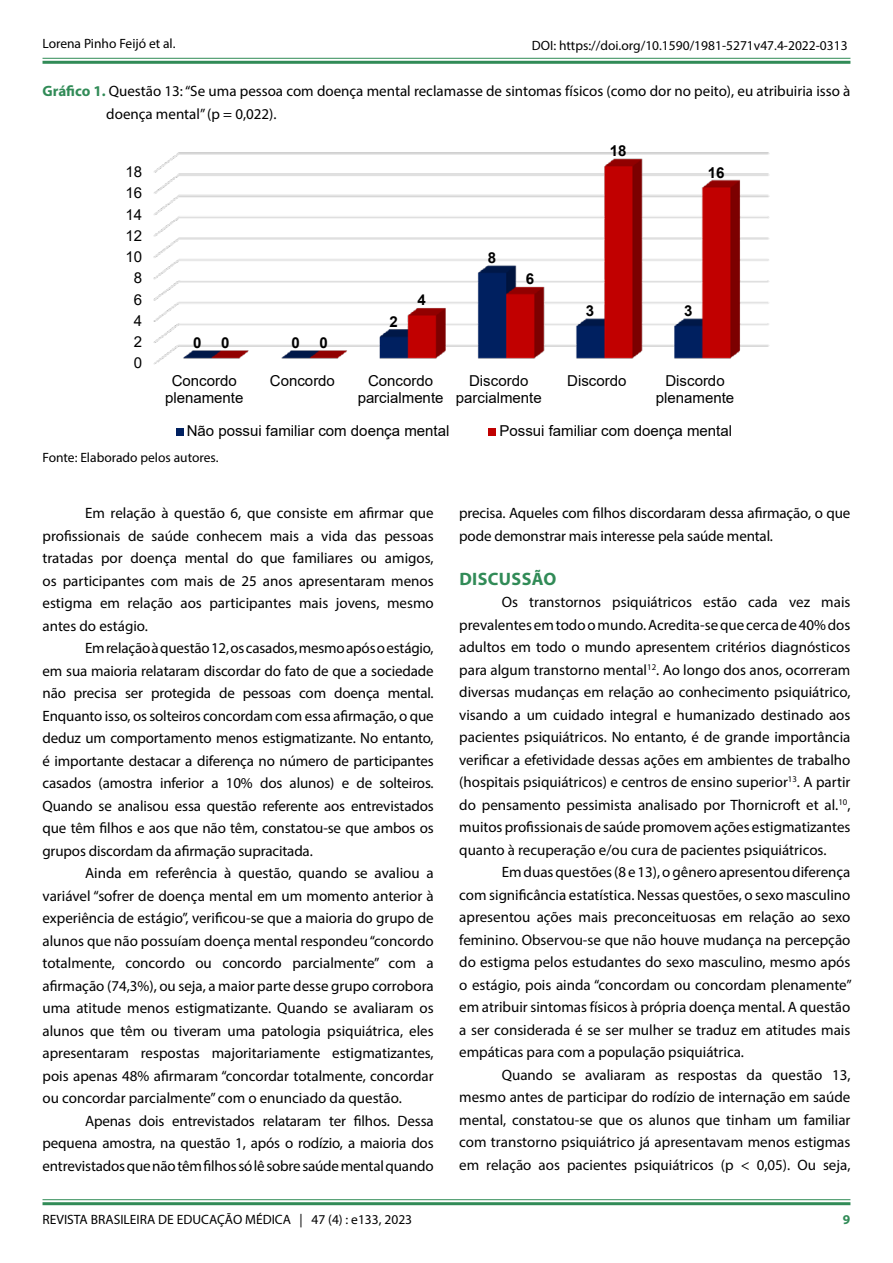
<style>
.page{position:relative;width:893px;height:1263px;background:#fff}
.page>*{position:absolute;margin:0;border:0;box-sizing:border-box;transform-origin:0 0}
.t1{font:700 18px "Myriad Pro";letter-spacing:.02em;color:#318b57}
.t2{font:15px/22.5px "Myriad Pro";color:#000;text-align:justify}
.t3{font:15px/17.2px "Arial";color:#000;text-align:center}
.t4{font:700 15px "Arial";color:#000}
.t5{font:13.5px "Myriad Pro";color:#000}
.t6{font:700 13.5px "Myriad Pro";color:#318b57}
.s1{font-weight:700;color:#318b57}
</style>
<div class="page">
<hr style="left:43px;top:1199px;width:807px;height:1px;background:#318b57">
<hr style="left:43px;top:1202px;width:807px;height:3px;background:#318b57">
<hr style="left:43px;top:58px;width:807px;height:1px;background:#318b57">
<hr style="left:43px;top:61px;width:807px;height:3px;background:#318b57">
<img style="left:153px;top:152px;width:617px;height:213px">
<div style="left:176px;top:428px;width:8px;height:7px;background:#002060"></div>
<div style="left:489px;top:428px;width:7px;height:7px;background:#c00000"></div>
<p class="t5" style="left:43px;top:35px;width:134px">Lorena Pinho Feijó et al.</p>
<p class="t5" style="left:532px;top:37px;width:317px">DOI: https://doi.org/10.1590/1981-5271v47.4-2022-0313</p>
<p class="t2" style="left:106px;top:80px;width:746px;text-indent:-64px"><span class="s1">Gráfico 1.</span> Questão 13: “Se uma pessoa com doença mental reclamasse de sintomas físicos (como dor no peito), eu atribuiria isso à doença mental” (p = 0,022).</p>
<p class="t3" style="left:126px;top:163px;width:18px">18</p>
<p class="t3" style="left:126px;top:184px;width:18px">16</p>
<p class="t3" style="left:126px;top:206px;width:18px">14</p>
<p class="t3" style="left:126px;top:227px;width:18px">12</p>
<p class="t3" style="left:126px;top:248px;width:18px">10</p>
<p class="t3" style="left:134px;top:269px;width:10px">8</p>
<p class="t3" style="left:134px;top:291px;width:10px">6</p>
<p class="t3" style="left:134px;top:312px;width:10px">4</p>
<p class="t3" style="left:134px;top:333px;width:10px">2</p>
<p class="t3" style="left:134px;top:354px;width:10px">0</p>
<p class="t4" style="left:193px;top:332px;width:10px">0</p>
<p class="t4" style="left:291px;top:332px;width:10px">0</p>
<p class="t4" style="left:221px;top:332px;width:10px">0</p>
<p class="t4" style="left:319px;top:332px;width:10px">0</p>
<p class="t4" style="left:390px;top:311px;width:10px">2</p>
<p class="t4" style="left:418px;top:289px;width:10px">4</p>
<p class="t4" style="left:488px;top:247px;width:10px">8</p>
<p class="t4" style="left:526px;top:268px;width:10px">6</p>
<p class="t4" style="left:610px;top:140px;width:18px">18</p>
<p class="t4" style="left:708px;top:162px;width:18px">16</p>
<p class="t4" style="left:586px;top:300px;width:10px">3</p>
<p class="t4" style="left:684px;top:300px;width:10px">3</p>
<p class="t3" style="left:165px;top:372px;width:80px">Concordo plenamente</p>
<p class="t3" style="left:270px;top:372px;width:67px">Concordo</p>
<p class="t3" style="left:358px;top:372px;width:87px">Concordo parcialmente</p>
<p class="t3" style="left:456px;top:372px;width:87px">Discordo parcialmente</p>
<p class="t3" style="left:567px;top:372px;width:61px">Discordo</p>
<p class="t3" style="left:656px;top:372px;width:80px">Discordo plenamente</p>
<p class="t3" style="left:187px;top:422px;width:264px">Não possui familiar com doença mental</p>
<p class="t3" style="left:499px;top:422px;width:234px">Possui familiar com doença mental</p>
<p class="t5" style="left:43px;top:449px;width:178px">Fonte: Elaborado pelos autores.</p>
<p class="t2" style="left:43px;top:502px;width:393px;text-indent:43px">Em relação à questão 6, que consiste em afirmar que profissionais de saúde conhecem mais a vida das pessoas tratadas por doença mental do que familiares ou amigos, os participantes com mais de 25 anos apresentaram menos estigma em relação aos participantes mais jovens, mesmo antes do estágio.</p>
<p class="t2" style="left:43px;top:637px;width:393px;text-indent:43px">Em relação à questão 12, os casados, mesmo após o estágio, em sua maioria relataram discordar do fato de que a sociedade não precisa ser protegida de pessoas com doença mental.<br>Enquanto isso, os solteiros concordam com essa afirmação, o que deduz um comportamento menos estigmatizante. No entanto, é importante destacar a diferença no número de participantes casados (amostra inferior a 10% dos alunos) e de solteiros.<br>Quando se analisou essa questão referente aos entrevistados que têm filhos e aos que não têm, constatou-se que ambos os grupos discordam da afirmação supracitada.</p>
<p class="t2" style="left:43px;top:862px;width:393px;text-indent:43px">Ainda em referência à questão, quando se avaliou a variável “sofrer de doença mental em um momento anterior à experiência de estágio”, verificou-se que a maioria do grupo de alunos que não possuíam doença mental respondeu “concordo totalmente, concordo ou concordo parcialmente” com a afirmação (74,3%), ou seja, a maior parte desse grupo corrobora uma atitude menos estigmatizante. Quando se avaliaram os alunos que têm ou tiveram uma patologia psiquiátrica, eles apresentaram respostas majoritariamente estigmatizantes, pois apenas 48% afirmaram “concordar totalmente, concordar ou concordar parcialmente” com o enunciado da questão.</p>
<p class="t2" style="left:43px;top:1109px;width:393px;text-indent:43px">Apenas dois entrevistados relataram ter filhos. Dessa pequena amostra, na questão 1, após o rodízio, a maioria dos entrevistados que não têm filhos só lê sobre saúde mental quando</p>
<p class="t2" style="left:459px;top:502px;width:393px">precisa. Aqueles com filhos discordaram dessa afirmação, o que pode demonstrar mais interesse pela saúde mental.</p>
<p class="t1" style="left:459px;top:567px;width:98px">DISCUSSÃO</p>
<p class="t2" style="left:459px;top:591px;width:393px;text-indent:43px">Os transtornos psiquiátricos estão cada vez mais prevalentes em todo o mundo. Acredita-se que cerca de 40% dos adultos em todo o mundo apresentem critérios diagnósticos para algum transtorno mental<sup>12</sup>. Ao longo dos anos, ocorreram diversas mudanças em relação ao conhecimento psiquiátrico, visando a um cuidado integral e humanizado destinado aos pacientes psiquiátricos. No entanto, é de grande importância verificar a efetividade dessas ações em ambientes de trabalho (hospitais psiquiátricos) e centros de ensino superior<sup>13</sup>. A partir do pensamento pessimista analisado por Thornicroft et al.<sup>10</sup>, muitos profissionais de saúde promovem ações estigmatizantes quanto à recuperação e/ou cura de pacientes psiquiátricos.</p>
<p class="t2" style="left:459px;top:861px;width:394px;text-indent:43px">Em duas questões (8 e 13), o gênero apresentou diferença com significância estatística. Nessas questões, o sexo masculino apresentou ações mais preconceituosas em relação ao sexo feminino. Observou-se que não houve mudança na percepção do estigma pelos estudantes do sexo masculino, mesmo após o estágio, pois ainda “concordam ou concordam plenamente” em atribuir sintomas físicos à própria doença mental. A questão a ser considerada é se ser mulher se traduz em atitudes mais empáticas para com a população psiquiátrica.</p>
<p class="t2" style="left:459px;top:1063px;width:393px;text-indent:43px">Quando se avaliaram as respostas da questão 13, mesmo antes de participar do rodízio de internação em saúde mental, constatou-se que os alunos que tinham um familiar com transtorno psiquiátrico já apresentavam menos estigmas em relação aos pacientes psiquiátricos (p &lt; 0,05). Ou seja,</p>
<p class="t5" style="left:43px;top:1211px;width:371px">REVISTA BRASILEIRA DE EDUCAÇÃO MÉDICA | 47 (4) : e133, 2023</p>
<p class="t6" style="left:843px;top:1210px;width:9px">9</p>
</div>
